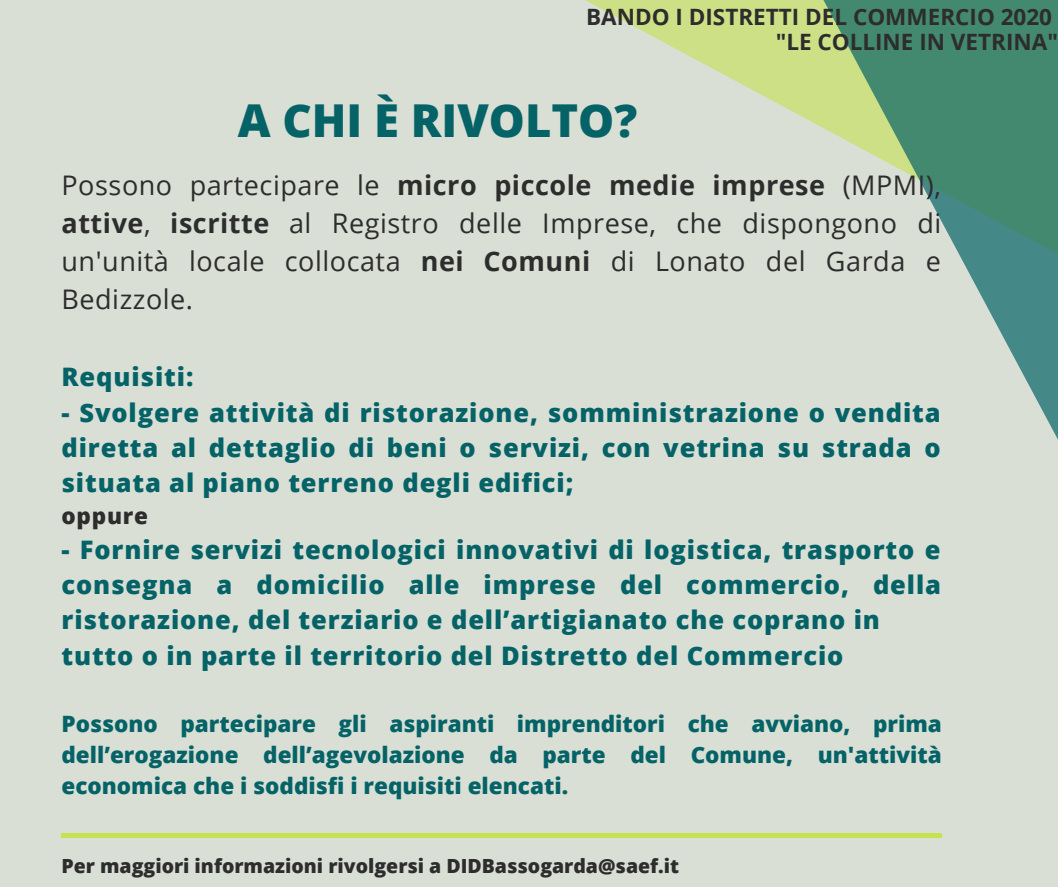
<style>
.page{position:relative;width:1058px;height:887px;background:#fff}
.page>*{position:absolute;margin:0;border:0;box-sizing:border-box;transform-origin:0 0}
.t1{font:800 45.3px "Open Sans";color:#056367}
.t2{font:27px/37.8px "Open Sans";letter-spacing:.02em;color:#2e2d2d;text-align:justify}
.t3{font:800 25.5px/35.2px "Open Sans";letter-spacing:.035em;color:#056367;text-align:justify}
.t4{font:800 22.5px/31.2px "Open Sans";color:#056367;text-align:justify}
.t5{font:700 22.5px/24.6px "Open Sans";color:#2e2d2d;text-align:right}
.t6{font:800 22.5px "Open Sans";letter-spacing:.035em;color:#2e2d2d}
.t7{font:800 19.5px "Open Sans";color:#2e2d2d}
.s1{font-weight:700}
</style>
<div class="page">
<div style="left:0;top:0;width:1058px;height:886px;background:#d9dfd5"></div>
<svg style="left:585px;top:0;width:473px;height:440px"></svg>
<div style="left:61px;top:833px;width:880px;height:5px;background:#c7e150"></div>
<p class="t5" style="left:586px;top:4px;width:473px">BANDO I DISTRETTI DEL COMMERCIO 2020 "LE COLLINE IN VETRINA"</p>
<h1 class="t1" style="left:238px;top:89px;width:401px">A CHI È RIVOLTO?</h1>
<p class="t2" style="left:61px;top:166px;width:881px">Possono partecipare le <span class="s1">micro piccole medie imprese</span> (MPMI), <span class="s1">attive</span>, <span class="s1">iscritte</span> al Registro delle Imprese, che dispongono di un'unità locale collocata <span class="s1">nei Comuni</span> di Lonato del Garda e Bedizzole.</p>
<p class="t3" style="left:61px;top:358px;width:133px">Requisiti:</p>
<p class="t3" style="left:61px;top:394px;width:880px">- Svolgere attività di ristorazione, somministrazione o vendita diretta al dettaglio di beni o servizi, con vetrina su strada o situata al piano terreno degli edifici;</p>
<p class="t6" style="left:61px;top:500px;width:88px">oppure</p>
<p class="t3" style="left:61px;top:531px;width:881px;text-align:left">- Fornire servizi tecnologici innovativi di logistica, trasporto e consegna a domicilio alle imprese del commercio, della ristorazione, del terziario e dell’artigianato che coprano in tutto o in parte il territorio del Distretto del Commercio</p>
<p class="t4" style="left:61px;top:707px;width:882px">Possono partecipare gli aspiranti imprenditori che avviano, prima dell’erogazione dell’agevolazione da parte del Comune, un'attività economica che i soddisfi i requisiti elencati.</p>
<p class="t7" style="left:61px;top:851px;width:619px">Per maggiori informazioni rivolgersi a DIDBassogarda@saef.it</p>
</div>
